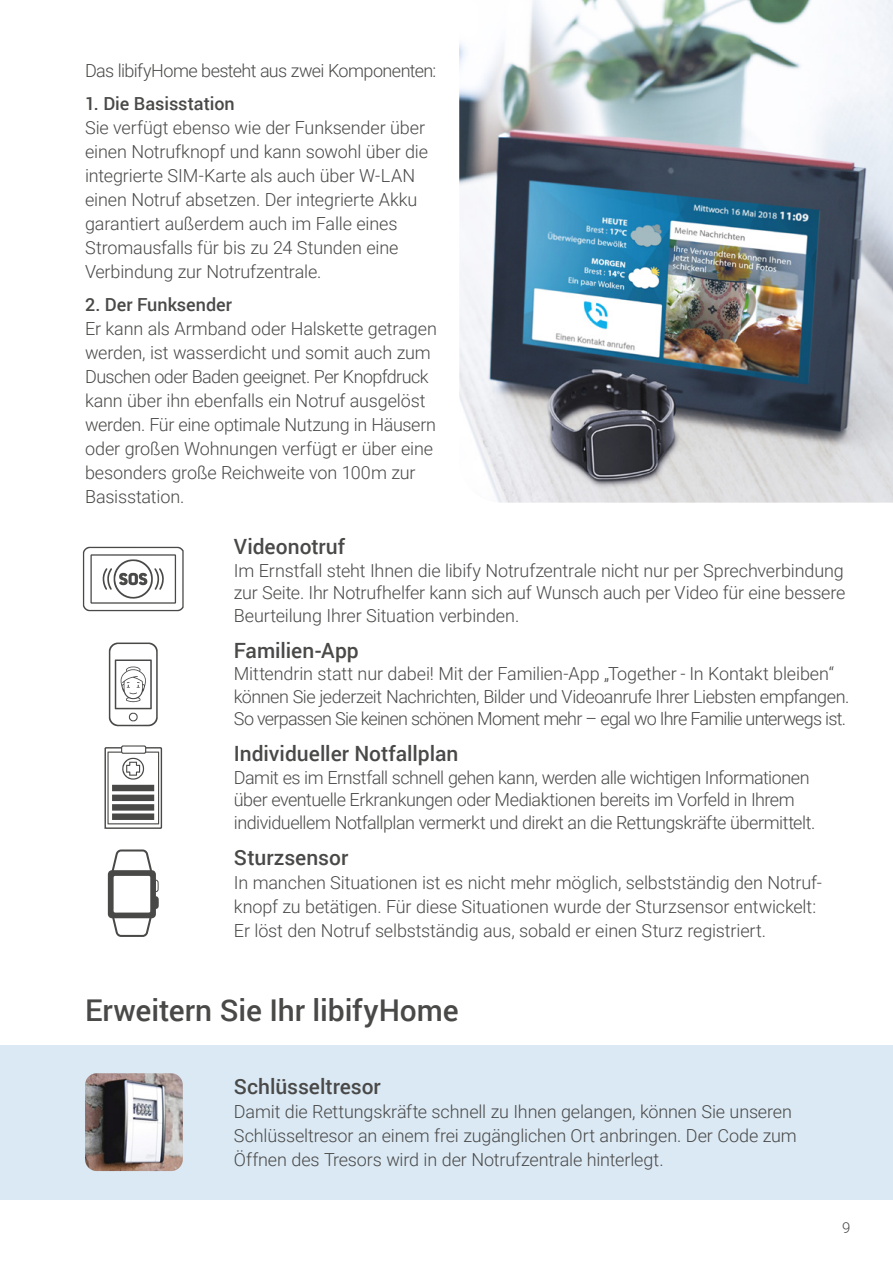
<style>
.page{position:relative;width:893px;height:1263px;background:#fff}
.page>*{position:absolute;margin:0;border:0;box-sizing:border-box;transform-origin:0 0}
.t1{font:500 30px "Roboto";letter-spacing:-.005em;color:#494948}
.t2{font:500 21px "Roboto";color:#494948}
.t3{font:300 18px/24px "Roboto";letter-spacing:-.01em;color:#494948}
.t4{font:300 18px "Roboto";letter-spacing:-.03em;color:#494948}
.t5{font:500 18px "Roboto";color:#494948}
.t6{font:300 15px "Roboto";color:#494948}
</style>
<div class="page">
<img style="left:459px;top:0;width:434px;height:503px">
<svg style="left:104px;top:745px;width:58px;height:84px"></svg>
<svg style="left:83px;top:547px;width:101px;height:64px"></svg>
<svg style="left:109px;top:642px;width:49px;height:84px"></svg>
<svg style="left:108px;top:849px;width:51px;height:88px"></svg>
<div style="left:0;top:1045px;width:893px;height:154px;background:#dbe9f4"></div>
<img style="left:85px;top:1073px;width:98px;height:98px">
<p class="t4" style="left:85px;top:58px;width:353px">Das libifyHome besteht aus zwei Komponenten:</p>
<p class="t5" style="left:85px;top:91px;width:151px">1. Die Basisstation</p>
<p class="t3" style="left:85px;top:114px;width:345px">Sie verfügt ebenso wie der Funksender über einen Notrufknopf und kann sowohl über die integrierte SIM-Karte als auch über W-LAN einen Notruf absetzen. Der integrierte Akku garantiert außerdem auch im Falle eines Stromausfalls für bis zu 24 Stunden eine Verbindung zur Notrufzentrale.</p>
<p class="t5" style="left:85px;top:291px;width:149px">2. Der Funksender</p>
<p class="t3" style="left:85px;top:315px;width:353px">Er kann als Armband oder Halskette getragen werden, ist wasserdicht und somit auch zum Duschen oder Baden geeignet. Per Knopfdruck kann über ihn ebenfalls ein Notruf ausgelöst werden. Für eine optimale Nutzung in Häusern oder großen Wohnungen verfügt er über eine besonders große Reichweite von 100m zur Basisstation.</p>
<p class="t2" style="left:234px;top:532px;width:113px">Videonotruf</p>
<p class="t3" style="left:234px;top:559px;width:613px;line-height:22.5px;text-align:justify">Im Ernstfall steht Ihnen die libify Notrufzentrale nicht nur per Sprechverbindung zur Seite. Ihr Notrufhelfer kann sich auf Wunsch auch per Video für eine bessere Beurteilung Ihrer Situation verbinden.</p>
<p class="t2" style="left:234px;top:636px;width:126px">Familien-App</p>
<p class="t3" style="left:234px;top:662px;width:617px;line-height:22.5px">Mittendrin statt nur dabei! Mit der Familien-App „Together - In Kontakt bleiben“ können Sie jederzeit Nachrichten, Bilder und Videoanrufe Ihrer Liebsten empfangen.<br>So verpassen Sie keinen schönen Moment mehr – egal wo Ihre Familie unterwegs ist.</p>
<p class="t2" style="left:234px;top:739px;width:226px">Individueller Notfallplan</p>
<p class="t3" style="left:234px;top:766px;width:583px;line-height:22.5px">Damit es im Ernstfall schnell gehen kann, werden alle wichtigen Informationen über eventuelle Erkrankungen oder Mediaktionen bereits im Vorfeld in Ihrem individuellem Notfallplan vermerkt und direkt an die Rettungskräfte übermittelt.</p>
<p class="t2" style="left:234px;top:843px;width:116px">Sturzsensor</p>
<p class="t3" style="left:234px;top:870px;width:590px">In manchen Situationen ist es nicht mehr möglich, selbstständig den Notruf&shy;knopf zu betätigen. Für diese Situationen wurde der Sturzsensor entwickelt:<br>Er löst den Notruf selbstständig aus, sobald er einen Sturz registriert.</p>
<h1 class="t1" style="left:85px;top:989px;width:375px">Erweitern Sie Ihr libifyHome</h1>
<p class="t2" style="left:234px;top:1071px;width:148px">Schlüsseltresor</p>
<p class="t3" style="left:234px;top:1099px;width:564px">Damit die Rettungskräfte schnell zu Ihnen gelangen, können Sie unseren<br>Schlüsseltresor an einem frei zugänglichen Ort anbringen. Der Code zum<br>Öffnen des Tresors wird in der Notrufzentrale hinterlegt.</p>
<p class="t6" style="left:842px;top:1217px;width:10px">9</p>
</div>
